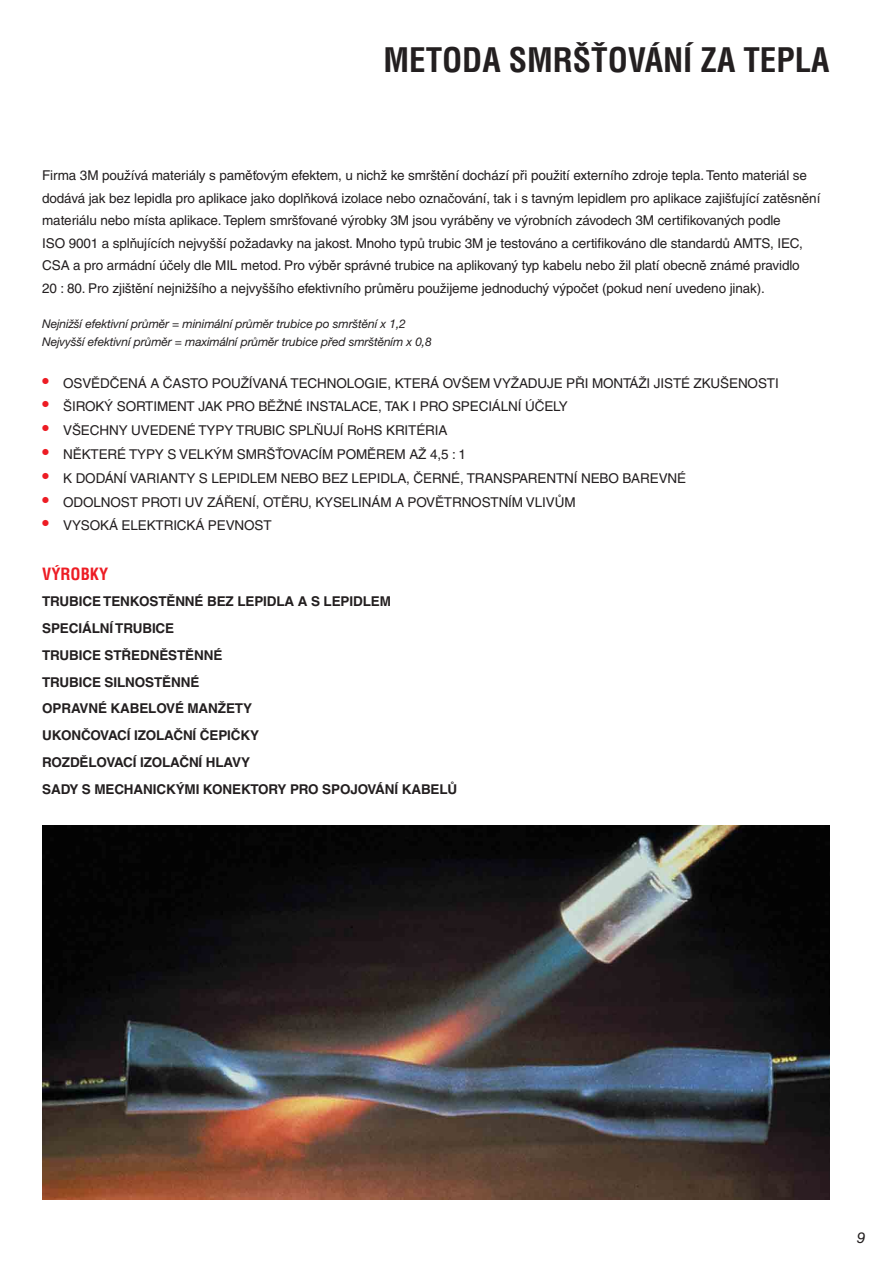
<style>
.page{position:relative;width:893px;height:1263px;background:#fff}
.page>*{position:absolute;margin:0;border:0;box-sizing:border-box;transform-origin:0 0}
.t1{font:700 condensed 33px "Helvetica CE";color:#231f20}
.t2{font:700 condensed 16.5px "Helvetica CE";color:#ed1c24}
.t3{font:italic 15px "Helvetica Neue CE";color:#231f20}
.t4{font:13.5px/22.5px "Helvetica CE";letter-spacing:-.01em;color:#231f20}
.t5{font:700 13.5px/26.7px "Helvetica CE";letter-spacing:-.01em;color:#231f20}
.t6{font:italic 12px/17.7px "Helvetica Neue CE";letter-spacing:-.01em;color:#231f20}
.s1{font-size:19.5px;color:#ed1c24}
</style>
<div class="page">
<img style="left:42px;top:825px;width:787px;height:374px">
<h1 class="t1" style="left:383px;top:46px;width:447px">METODA SMRŠŤOVÁNÍ ZA TEPLA</h1>
<p class="t4" style="left:42px;top:165px;width:779px">Firma 3M používá materiály s paměťovým efektem, u nichž ke smrštění dochází při použití externího zdroje tepla. Tento materiál se dodává jak bez lepidla pro aplikace jako doplňková izolace nebo označování, tak i s tavným lepidlem pro aplikace zajišťující zatěsnění materiálu nebo místa aplikace. Teplem smršťované výrobky 3M jsou vyráběny ve výrobních závodech 3M certifikovaných podle<br>ISO 9001 a splňujících nejvyšší požadavky na jakost. Mnoho typů trubic 3M je testováno a certifikováno dle standardů AMTS, IEC, CSA a pro armádní účely dle MIL metod. Pro výběr správné trubice na aplikovaný typ kabelu nebo žil platí obecně známé pravidlo<br>20 : 80. Pro zjištění nejnižšího a nejvyššího efektivního průměru použijeme jednoduchý výpočet (pokud není uvedeno jinak).</p>
<p class="t6" style="left:42px;top:316px;width:391px">Nejnižší efektivní průměr = minimální průměr trubice po smrštění x 1,2<br>Nejvyšší efektivní průměr = maximální průměr trubice před smrštěním x 0,8</p>
<p class="t4" style="left:42px;top:373px;width:737px"><span class="s1">•</span> OSVĚDČENÁ A ČASTO POUŽÍVANÁ TECHNOLOGIE, KTERÁ OVŠEM VYŽADUJE PŘI MONTÁŽI JISTÉ ZKUŠENOSTI</p>
<p class="t4" style="left:42px;top:396px;width:527px"><span class="s1">•</span> ŠIROKÝ SORTIMENT JAK PRO BĚŽNÉ INSTALACE, TAK I PRO SPECIÁLNÍ ÚČELY</p>
<p class="t4" style="left:42px;top:420px;width:406px"><span class="s1">•</span> VŠECHNY UVEDENÉ TYPY TRUBIC SPLŇUJÍ RoHS KRITÉRIA</p>
<p class="t4" style="left:42px;top:444px;width:425px"><span class="s1">•</span> NĚKTERÉ TYPY S VELKÝM SMRŠŤOVACÍM POMĚREM AŽ 4,5 : 1</p>
<p class="t4" style="left:42px;top:468px;width:645px"><span class="s1">•</span> K DODÁNÍ VARIANTY S LEPIDLEM NEBO BEZ LEPIDLA, ČERNÉ, TRANSPARENTNÍ NEBO BAREVNÉ</p>
<p class="t4" style="left:42px;top:491px;width:534px"><span class="s1">•</span> ODOLNOST PROTI UV ZÁŘENÍ, OTĚRU, KYSELINÁM A POVĚTRNOSTNÍM VLIVŮM</p>
<p class="t4" style="left:42px;top:515px;width:231px"><span class="s1">•</span> VYSOKÁ ELEKTRICKÁ PEVNOST</p>
<p class="t2" style="left:42px;top:566px;width:68px">VÝROBKY</p>
<p class="t5" style="left:42px;top:589px;width:416px">TRUBICE TENKOSTĚNNÉ BEZ LEPIDLA A S LEPIDLEM<br>SPECIÁLNÍ TRUBICE<br>TRUBICE STŘEDNĚSTĚNNÉ<br>TRUBICE SILNOSTĚNNÉ<br>OPRAVNÉ KABELOVÉ MANŽETY<br>UKONČOVACÍ IZOLAČNÍ ČEPIČKY<br>ROZDĚLOVACÍ IZOLAČNÍ HLAVY<br>SADY S MECHANICKÝMI KONEKTORY PRO SPOJOVÁNÍ KABELŮ</p>
<p class="t3" style="left:856px;top:1231px;width:10px">9</p>
</div>
